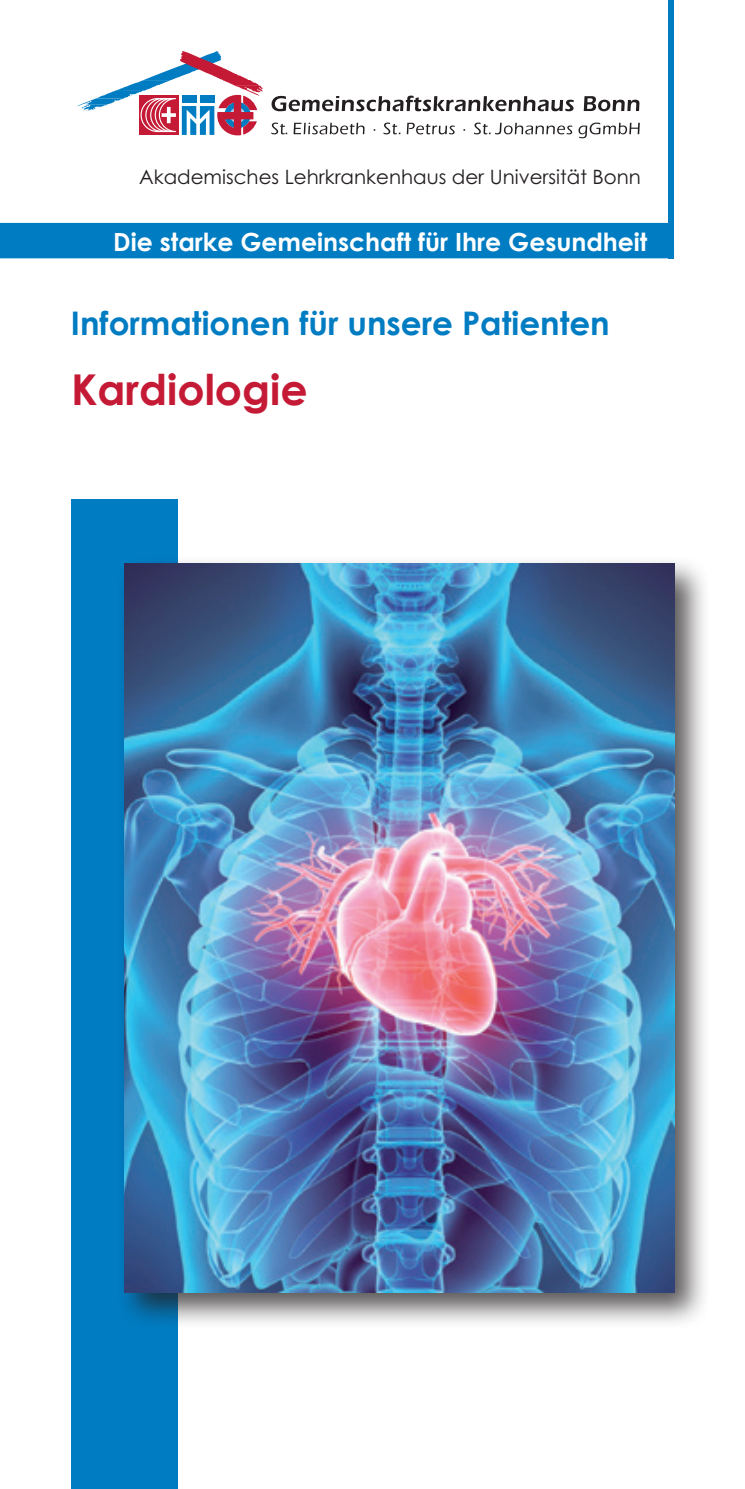
<style>
.page{position:relative;width:745px;height:1489px;background:#fff}
.page>*{position:absolute;margin:0;border:0;box-sizing:border-box;transform-origin:0 0}
.t1{font:700 42.5px "Century Gothic";color:#c51a35}
.t2{font:700 32.5px "Century Gothic";color:#007cc2}
.t3{font:700 25px "Century Gothic";color:#fff}
.t4{font:19.75px "Century Gothic";color:#231f20}
</style>
<div class="page">
<div style="left:0;top:223px;width:673px;height:35px;background:#007cc2"></div>
<div style="left:668px;top:0;width:5px;height:258px;background:#007cc2"></div>
<div style="left:71px;top:500px;width:106px;height:988px;background:#007cc2"></div>
<div style="left:115px;top:555px;width:595px;height:773px;background:#231f20;opacity:.75"></div>
<img style="left:124px;top:564px;width:549px;height:728px">
<svg style="left:271px;top:123px;width:16px;height:11px"></svg>
<svg style="left:293px;top:123px;width:71px;height:11px"></svg>
<svg style="left:383px;top:123px;width:17px;height:11px"></svg>
<svg style="left:406px;top:123px;width:48px;height:11px"></svg>
<svg style="left:474px;top:123px;width:98px;height:11px"></svg>
<svg style="left:578px;top:123px;width:61px;height:15px"></svg>
<svg style="left:76px;top:51px;width:187px;height:84px"></svg>
<svg style="left:271px;top:96px;width:302px;height:15px"></svg>
<svg style="left:583px;top:96px;width:56px;height:15px"></svg>
<p class="t4" style="left:139px;top:165px;width:503px">Akademisches Lehrkrankenhaus der Universität Bonn</p>
<p class="t3" style="left:113px;top:226px;width:535px">Die starke Gemeinschaft für Ihre Gesundheit</p>
<p class="t2" style="left:71px;top:303px;width:540px">Informationen für unsere Patienten</p>
<p class="t1" style="left:71px;top:363px;width:238px">Kardiologie</p>
</div>
